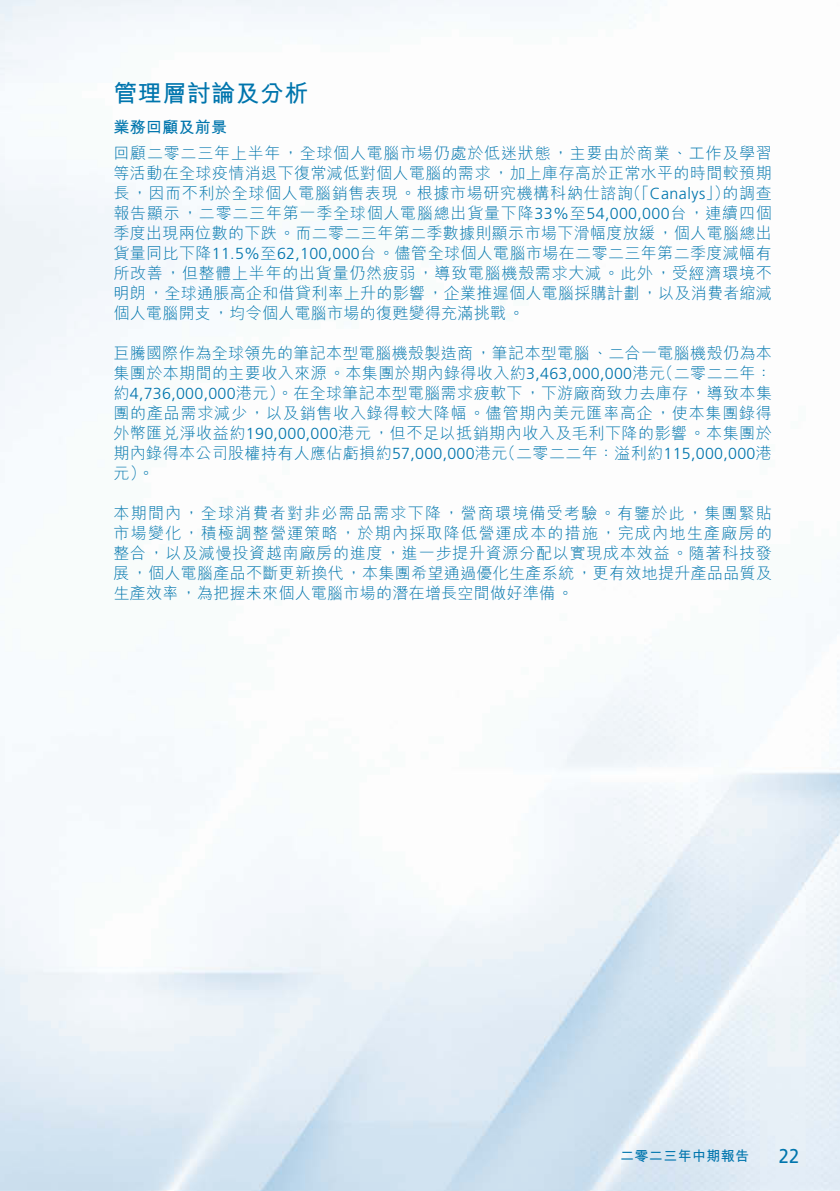
<style>
.page{position:relative;width:840px;height:1191px;background:#fff}
.page>*{position:absolute;margin:0;border:0;box-sizing:border-box;transform-origin:0 0}
.t1{font:700 24px "M Hei HK";letter-spacing:.015em;color:#0075ad}
.t2{font:20px "Frutiger LT Std";color:#0075ad;scale:.9 1}
.t3{font:300 16px/20px "M Hei HK";letter-spacing:.025em;color:#0075ad;text-align:right}
.t4{font:300 16px "M Hei HK";letter-spacing:.05em;color:#0075ad}
.t5{font:300 16px "Frutiger LT Std";letter-spacing:.03em;color:#0075ad}
.t6{font:700 16px "M Hei HK";letter-spacing:.015em;color:#0075ad}
.t7{font:700 14px "M Hei HK";letter-spacing:.025em;color:#0075ad}
.s1{font-family:"M Hei HK"}
.s2{font-family:"Frutiger LT Std"}
</style>
<div class="page">
<h1 class="t1" style="left:113px;top:76px;width:196px">管理層討論及分析</h1>
<p class="t6" style="left:113px;top:116px;width:115px">業務回顧及前景</p>
<p class="t3" style="left:113px;top:143px;width:659px">回顧二零二三年上半年，全球個人電腦市場仍處於低迷狀態，主要由於商業、工作及學習等活動在全球疫情消退下復常減低對個人電腦的需求，加上庫存高於正常水平的時間較預期的調查</p>
<p class="t5" style="left:625px;top:184px;width:106px"><span class="s1">（「</span>Canalys<span class="s1">」）</span></p>
<p class="t3" style="left:113px;top:183px;width:659px;text-align:left">長，因而不利於全球個人電腦銷售表現。根據市場研究機構科納仕諮詢<br>報告顯示，二零二三年第一季全球個人電腦總出貨量下降<span class="s2">33%</span>至<span class="s2">54,000,000</span>台，連續四個季度出現兩位數的下跌。而二零二三年第二季數據則顯示市場下滑幅度放緩，個人電腦總出貨量同比下降<span class="s2">11.5%</span>至<span class="s2">62,100,000</span>台。儘管全球個人電腦市場在二零二三年第二季度減幅有所改善，但整體上半年的出貨量仍然疲弱，導致電腦機殼需求大減。此外，受經濟環境不明朗，全球通脹高企和借貸利率上升的影響，企業推遲個人電腦採購計劃，以及消費者縮減個人電腦開支，均令個人電腦市場的復甦變得充滿挑戰。</p>
<p class="t3" style="left:113px;top:343px;width:659px">巨騰國際作為全球領先的筆記本型電腦機殼製造商，筆記本型電腦、二合一電腦機殼仍為本（二零二二年：</p>
<p class="t3" style="left:113px;top:363px;width:552px">集團於本期間的主要收入來源。本集團於期內錄得收入約<span class="s2">3,463,000,000</span>港元</p>
<p class="t3" style="left:113px;top:383px;width:659px">約<span class="s2">4,736,000,000</span>港元）。在全球筆記本型電腦需求疲軟下，下游廠商致力去庫存，導致本集</p>
<p class="t4" style="left:113px;top:402px;width:659px">團的產品需求減少，以及銷售收入錄得較大降幅。儘管期內美元匯率高企，使本集團錄得</p>
<p class="t3" style="left:113px;top:423px;width:659px">外幣匯兌淨收益約<span class="s2">190,000,000</span>港元，但不足以抵銷期內收入及毛利下降的影響。本集團於</p>
<p class="t3" style="left:499px;top:443px;width:273px">（二零二二年：溢利約<span class="s2">115,000,000</span>港</p>
<p class="t3" style="left:113px;top:443px;width:395px;text-align:left">期內錄得本公司股權持有人應佔虧損約<span class="s2">57,000,000</span>港元元。(</p>
<p class="t3" style="left:113px;top:503px;width:659px;text-align:justify">本期間內，全球消費者對非必需品需求下降，營商環境備受考驗。有鑒於此，集團緊貼市場變化，積極調整營運策略，於期內採取降低營運成本的措施，完成內地生產廠房的整合，以及減慢投資越南廠房的進度，進一步提升資源分配以實現成本效益。隨著科技發展，個人電腦產品不斷更新換代，本集團希望通過優化生產系統，更有效地提升產品品質及生產效率，為把握未來個人電腦市場的潛在增長空間做好準備。</p>
<p class="t7" style="left:620px;top:1145px;width:130px">二零二三年中期報告</p>
<p class="t2" style="left:778px;top:1144px;width:24px">22</p>
</div>
